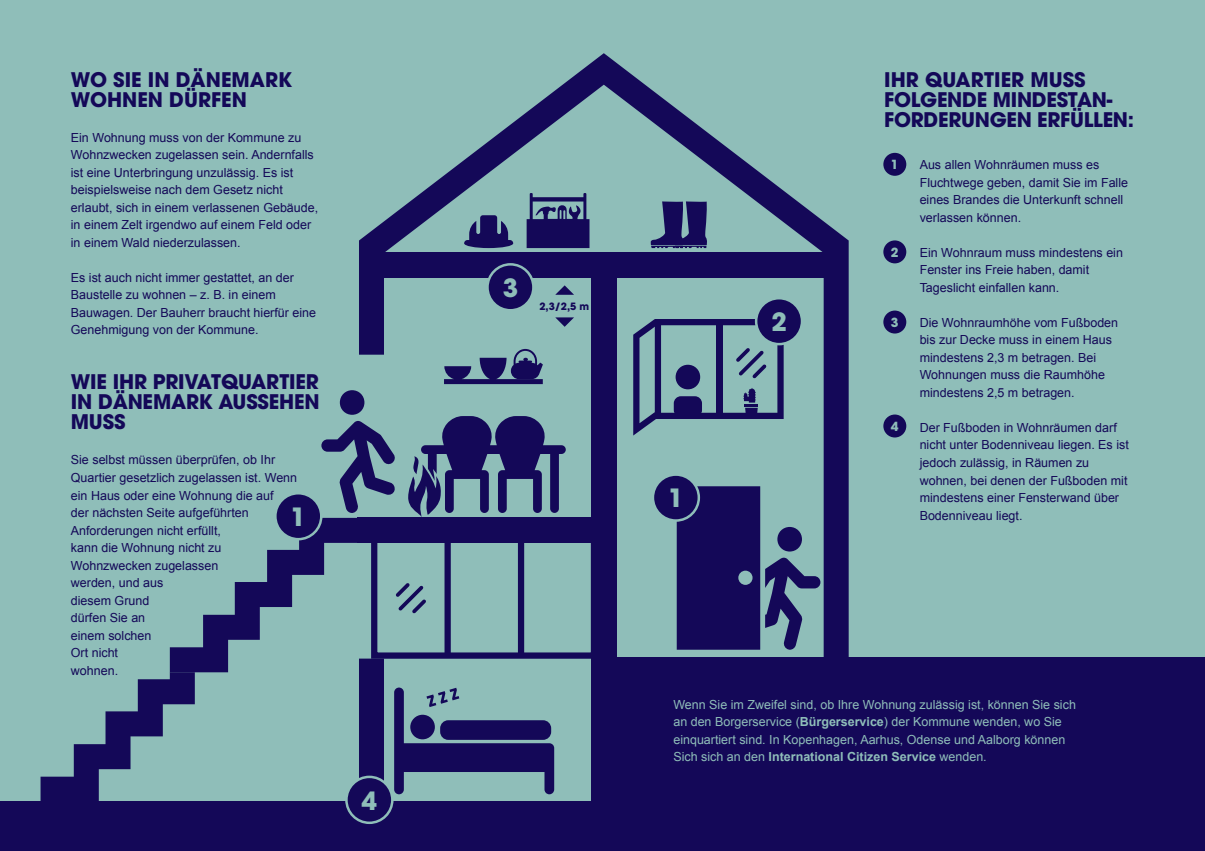
<style>
.page{position:relative;width:1205px;height:851px;background:#fff}
.page>*{position:absolute;margin:0;border:0;box-sizing:border-box;transform-origin:0 0}
.t1{font:700 25px "Avant Garde";color:#8fbeb9}
.t2{font:700 20px/20px "Avant Garde";letter-spacing:-.01em;color:#140858}
.t3{font:12.5px/17.5px "Arial";color:#140858}
.t4{font:12.5px/17.5px "Arial";color:#8fbeb9}
.t5{font:700 12.5px "Avant Garde";color:#8fbeb9}
.t6{font:700 10px "Avant Garde";color:#140858}
.s1{font-weight:700}
</style>
<div class="page">
<div style="left:0;top:0;width:1205px;height:850px;background:#8fbeb9"></div>
<svg style="left:359px;top:53px;width:489px;height:606px"></svg>
<div style="left:358px;top:518px;width:246px;height:25px;background:#140858"></div>
<div style="left:371px;top:252px;width:465px;height:25px;background:#140858"></div>
<div style="left:591px;top:257px;width:25px;height:552px;background:#140858"></div>
<div style="left:340px;top:390px;width:24px;height:25px;background:#140858;border-radius:50%"></div>
<svg style="left:677px;top:486px;width:143px;height:163px"></svg>
<div style="left:371px;top:536px;width:226px;height:122px;border:6px solid #140858"></div>
<div style="left:0;top:801px;width:634px;height:49px;background:#140858"></div>
<div style="left:612px;top:657px;width:593px;height:193px;background:#140858"></div>
<svg style="left:444px;top:349px;width:99px;height:35px"></svg>
<svg style="left:633px;top:319px;width:150px;height:116px"></svg>
<div style="left:674px;top:396px;width:28px;height:21px;background:#140858;border-radius:7px"></div>
<svg style="left:527px;top:193px;width:62px;height:55px"></svg>
<svg style="left:464px;top:215px;width:49px;height:33px"></svg>
<svg style="left:649px;top:201px;width:59px;height:47px"></svg>
<svg style="left:555px;top:285px;width:19px;height:10px"></svg>
<svg style="left:555px;top:317px;width:19px;height:10px"></svg>
<svg style="left:41px;top:416px;width:525px;height:385px"></svg>
<div style="left:275px;top:493px;width:46px;height:46px;background:#140858;border-radius:50%"></div>
<div style="left:274px;top:492px;width:48px;height:48px;border:2px solid #8fbeb9;border-radius:50%"></div>
<div style="left:653px;top:474px;width:46px;height:46px;background:#140858;border-radius:50%"></div>
<div style="left:652px;top:473px;width:48px;height:48px;border:2px solid #8fbeb9;border-radius:50%"></div>
<div style="left:756px;top:298px;width:46px;height:46px;background:#140858;border-radius:50%"></div>
<div style="left:755px;top:297px;width:48px;height:48px;border:2px solid #8fbeb9;border-radius:50%"></div>
<div style="left:487px;top:264px;width:46px;height:46px;background:#140858;border-radius:50%"></div>
<div style="left:486px;top:263px;width:49px;height:48px;border:2px solid #8fbeb9;border-radius:50%"></div>
<div style="left:346px;top:776px;width:46px;height:46px;background:#140858;border-radius:50%"></div>
<div style="left:345px;top:775px;width:48px;height:48px;border:2px solid #8fbeb9;border-radius:50%"></div>
<div style="left:883px;top:153px;width:23px;height:23px;background:#140858;border-radius:50%"></div>
<div style="left:883px;top:240px;width:23px;height:23px;background:#140858;border-radius:50%"></div>
<div style="left:883px;top:310px;width:23px;height:23px;background:#140858;border-radius:50%"></div>
<div style="left:883px;top:414px;width:23px;height:23px;background:#140858;border-radius:50%"></div>
<h2 class="t2" style="left:71px;top:69px;width:223px">WO SIE IN DÄNEMARK<br>WOHNEN DÜRFEN</h2>
<p class="t3" style="left:71px;top:129px;width:249px">Ein Wohnung muss von der Kommune zu Wohnzwecken zugelassen sein. Andernfalls ist eine Unterbringung unzulässig. Es ist beispielsweise nach dem Gesetz nicht erlaubt, sich in einem verlassenen Gebäude, in einem Zelt irgendwo auf einem Feld oder in einem Wald niederzulassen.</p>
<p class="t3" style="left:71px;top:269px;width:247px">Es ist auch nicht immer gestattet, an der Baustelle zu wohnen – z. B. in einem Bauwagen. Der Bauherr braucht hierfür eine Genehmigung von der Kommune.</p>
<h2 class="t2" style="left:71px;top:372px;width:250px;text-align:justify">WIE IHR PRIVATQUARTIER IN DÄNEMARK AUSSEHEN MUSS</h2>
<p class="t3" style="left:71px;top:451px;width:228px">Sie selbst müssen überprüfen, ob Ihr<br>Quartier gesetzlich zugelassen ist. Wenn ein Haus oder eine Wohnung die auf<br>der nächsten Seite aufgeführten<br>Anforderungen nicht erfüllt,<br>kann die Wohnung nicht zu<br>Wohnzwecken zugelassen<br>werden, und aus<br>diesem Grund<br>dürfen Sie an<br>einem solchen<br>Ort nicht<br>wohnen.</p>
<h1 class="t1" style="left:291px;top:500px;width:17px">1</h1>
<h1 class="t1" style="left:362px;top:784px;width:17px">4</h1>
<h1 class="t1" style="left:503px;top:272px;width:17px">3</h1>
<p class="t6" style="left:539px;top:299px;width:51px">2,3/2,5 m</p>
<h1 class="t1" style="left:668px;top:482px;width:17px">1</h1>
<h1 class="t1" style="left:771px;top:305px;width:17px">2</h1>
<h2 class="t2" style="left:884px;top:69px;width:251px">IHR QUARTIER MUSS<br>FOLGENDE MINDESTAN-<br>FORDERUNGEN ERFÜLLEN:</h2>
<p class="t3" style="left:919px;top:156px;width:210px">Aus allen Wohnräumen muss es<br>Fluchtwege geben, damit Sie im Falle eines Brandes die Unterkunft schnell verlassen können.</p>
<p class="t3" style="left:919px;top:244px;width:205px">Ein Wohnraum muss mindestens ein<br>Fenster ins Freie haben, damit<br>Tageslicht einfallen kann.</p>
<p class="t3" style="left:919px;top:314px;width:200px">Die Wohnraumhöhe vom Fußboden bis zur Decke muss in einem Haus mindestens 2,3 m betragen. Bei<br>Wohnungen muss die Raumhöhe mindestens 2,5 m betragen.</p>
<p class="t3" style="left:919px;top:419px;width:211px">Der Fußboden in Wohnräumen darf nicht unter Bodenniveau liegen. Es ist jedoch zulässig, in Räumen zu wohnen, bei denen der Fußboden mit mindestens einer Fensterwand über<br>Bodenniveau liegt.</p>
<p class="t5" style="left:891px;top:156px;width:9px">1</p>
<p class="t5" style="left:891px;top:244px;width:9px">2</p>
<p class="t5" style="left:891px;top:314px;width:9px">3</p>
<p class="t5" style="left:891px;top:418px;width:9px">4</p>
<p class="t4" style="left:673px;top:695px;width:404px">Wenn Sie im Zweifel sind, ob Ihre Wohnung zulässig ist, können Sie sich an den Borgerservice (<span class="s1">Bürgerservice</span>) der Kommune wenden, wo Sie einquartiert sind. In Kopenhagen, Aarhus, Odense und Aalborg können Sich sich an den <span class="s1">International Citizen Service</span> wenden.</p>
</div>
